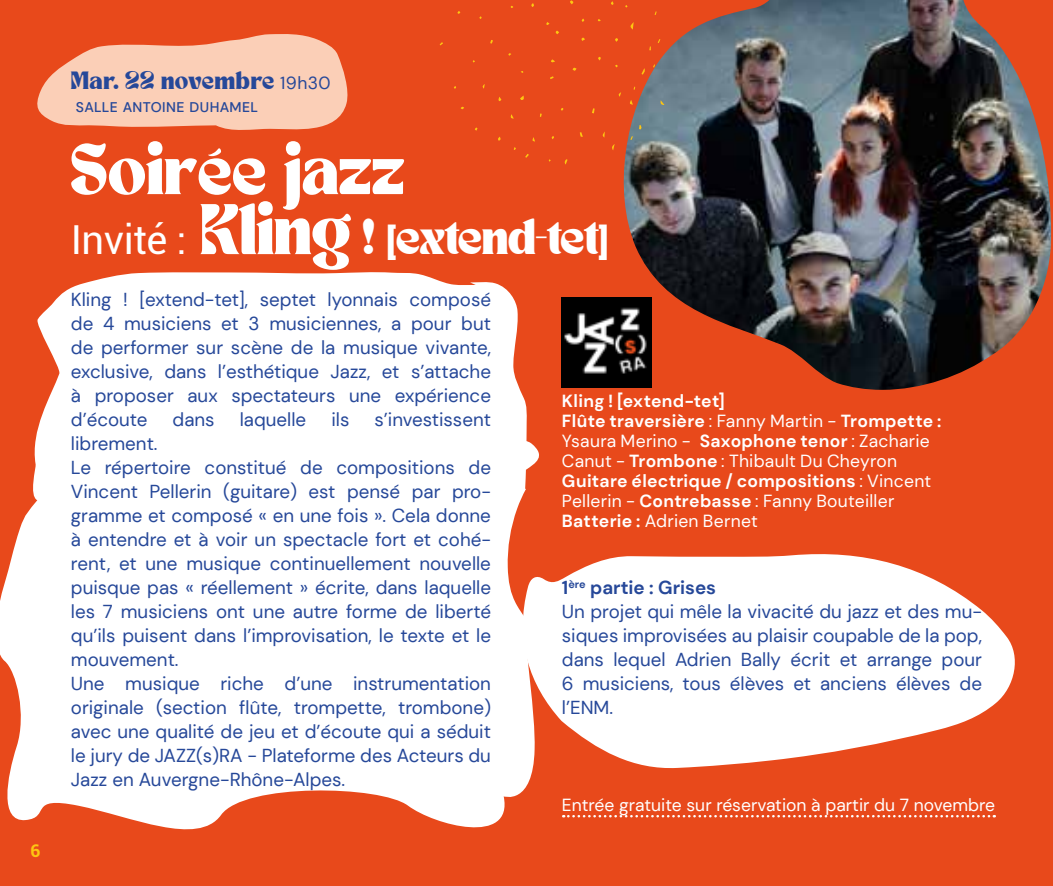
<style>
.page{position:relative;width:1053px;height:886px;background:#fff}
.page>*{position:absolute;margin:0;border:0;box-sizing:border-box;transform-origin:0 0}
.t1{font:50px "TAN NIMBUS";color:#fff}
.t2{font:35px "TAN NIMBUS";letter-spacing:-.01em;color:#fff}
.t3{font:18.75px/24px "DM Sans";color:#264899}
.t4{font:700 17.5px/20px "DM Sans";letter-spacing:.015em;color:#fff}
.t5{font:17.5px "DM Sans";color:#fff}
.t6{font:17.5px "TAN NIMBUS";letter-spacing:.03em;color:#264899}
.t7{font:700 17.5px "Roboto";color:#fdc612}
.t8{font:500 14px "DM Sans";letter-spacing:.02em;color:#264899}
.s1{font-family:"DM Sans"}
.s2{font-family:"Roboto";font-size:40px}
.s3{font-size:50px}
.s4{font-family:"Roboto";font-weight:900}
.s5{font-weight:400}
.s6{font-weight:700}
</style>
<div class="page">
<div style="left:0;top:0;width:1052px;height:886px;background:#e8491b"></div>
<svg style="left:563px;top:815px;width:431px;height:2px"></svg>
<img style="left:621px;top:0;width:430px;height:390px">
<svg style="left:37px;top:34px;width:311px;height:96px"></svg>
<svg style="left:0;top:272px;width:539px;height:558px;background:#fceae5"></svg>
<svg style="left:629px;top:22px;width:4px;height:8px"></svg>
<svg style="left:629px;top:100px;width:4px;height:5px"></svg>
<svg style="left:641px;top:68px;width:5px;height:7px"></svg>
<svg style="left:579px;top:132px;width:4px;height:5px"></svg>
<svg style="left:520px;top:96px;width:4px;height:4px"></svg>
<svg style="left:564px;top:159px;width:3px;height:6px"></svg>
<svg style="left:657px;top:39px;width:3px;height:4px"></svg>
<svg style="left:660px;top:100px;width:4px;height:5px"></svg>
<svg style="left:630px;top:136px;width:3px;height:4px"></svg>
<svg style="left:514px;top:549px;width:501px;height:221px;fill:#fff"></svg>
<img style="left:562px;top:298px;width:89px;height:89px">
<p class="t7" style="left:30px;top:838px;width:12px">6</p>
<p class="t6" style="left:71px;top:68px;width:261px">Mar. 22 novembre <span class="s1">19h30</span></p>
<p class="t8" style="left:76px;top:98px;width:184px">SALLE ANTOINE DUHAMEL</p>
<h1 class="t1" style="left:71px;top:132px;width:335px">Soirée jazz</h1>
<h2 class="t2" style="left:71px;top:211px;width:539px"><span class="s2">Invité :</span> <span class="s3">Kling</span> ! <span class="s4">[</span>extend-tet<span class="s4">]</span></h2>
<p class="t3" style="left:71px;top:287px;width:421px;text-align:justify">Kling ! [extend-tet], septet lyonnais composé de 4 musiciens et 3 musiciennes, a pour but de performer sur scène de la musique vivante, exclusive, dans l’esthétique Jazz, et s’attache à proposer aux spectateurs une expérience d’écoute</p>
<p class="t3" style="left:173px;top:407px;width:44px">dans</p>
<p class="t3" style="left:240px;top:407px;width:68px">laquelle</p>
<p class="t3" style="left:331px;top:407px;width:20px">ils</p>
<p class="t3" style="left:374px;top:407px;width:118px">s’investissent</p>
<p class="t3" style="left:71px;top:431px;width:421px">librement.<br>Le répertoire constitué de compositions de Vincent Pellerin (guitare) est pensé par pro&shy;gramme et composé « en une fois ». Cela donne à entendre et à voir un spectacle fort et cohé&shy;rent, et une musique continuellement nouvelle puisque pas « réellement » écrite, dans laquelle les 7 musiciens ont une autre forme de liberté qu’ils puisent dans l’improvisation, le texte et le mouvement.<br>Une musique riche d’une instrumentation originale (section flûte, trompette, trombone) avec une qualité de jeu et d’écoute qui a séduit le jury de JAZZ(s)RA - Plateforme des Acteurs du Jazz en Auvergne-Rhône-Alpes.</p>
<p class="t4" style="left:562px;top:391px;width:381px">Kling ! [extend-tet]<br>Flûte traversière <span class="s5">: Fanny Martin -</span> Trompette :<br><span class="s5">Ysaura Merino -</span> Saxophone tenor <span class="s5">: Zacharie Canut -</span> Trombone <span class="s5">: Thibault Du Cheyron </span>Guitare électrique / compositions <span class="s5">: Vincent Pellerin -</span> Contrebasse <span class="s5">: Fanny Bouteiller </span>Batterie : <span class="s5">Adrien Bernet</span></p>
<p class="t3" style="left:562px;top:575px;width:421px"><span class="s6">1</span><sup>ère</sup> <span class="s6">partie : Grises<br></span>Un projet qui mêle la vivacité du jazz et des mu&shy;siques improvisées au plaisir coupable de la pop, dans lequel Adrien Bally écrit et arrange pour 6 musiciens, tous élèves et anciens élèves de l’ENM.</p>
<p class="t5" style="left:562px;top:794px;width:434px">Entrée gratuite sur réservation à partir du 7 novembre</p>
</div>
